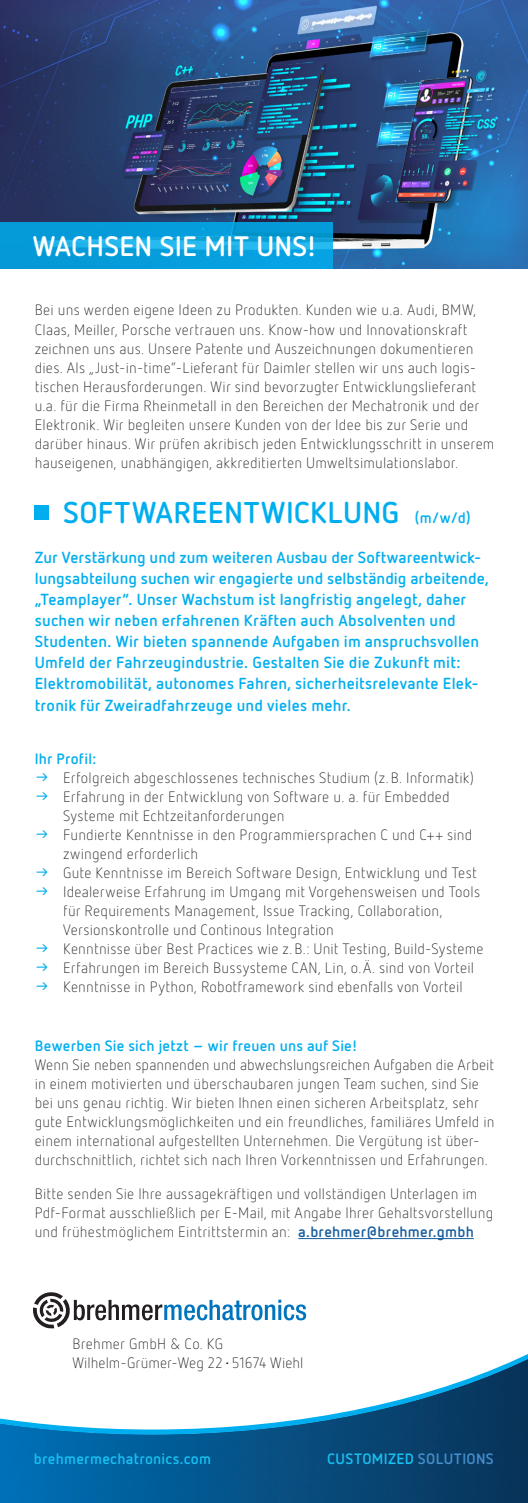
<style>
.page{position:relative;width:528px;height:1503px;background:#fff}
.page>*{position:absolute;margin:0;border:0;box-sizing:border-box;transform-origin:0 0}
.t1{font:700 30px "Netto Pro";letter-spacing:.01em;color:#00aeef}
.t2{font:700 28px "Netto Pro";letter-spacing:.01em;color:#fff}
.t3{font:700 16px/21.2px "Netto Pro";letter-spacing:.015em;color:#00aeef}
.t4{font:300 15px/19px "Netto Pro";letter-spacing:.015em;color:#231f20}
.t5{font:700 15px "Netto Pro";letter-spacing:.02em;color:#00aeef}
.t6{font:700 15px "Netto Pro";letter-spacing:.02em;color:#18c1f2}
.s1{font-size:15px}
.s2{font-weight:700;font-size:11px;color:#00aeef}
.s3{font-weight:700;color:#175d9e}
.s4{color:#468fcc}
</style>
<div class="page">
<img style="left:0;top:0;width:527px;height:268px">
<hr style="left:298px;top:1238px;width:175px;height:1px;background:#175d9e">
<div style="left:35px;top:505px;width:14px;height:14px;background:#00aeef"></div>
<svg style="left:0;top:222px;width:332px;height:46px;background:#0aa0dd"></svg>
<img style="left:0;top:1434px;width:527px;height:68px">
<svg style="left:0;top:1354px;width:527px;height:80px"></svg>
<svg style="left:33px;top:1292px;width:273px;height:36px"></svg>
<h2 class="t2" style="left:33px;top:227px;width:286px">WACHSEN SIE MIT UNS!</h2>
<p class="t4" style="left:35px;top:300px;width:461px">Bei uns werden eigene Ideen zu Produkten. Kunden wie u.a. Audi, BMW, Claas, Meiller, Porsche vertrauen uns. Know-how und Innovationskraft zeichnen uns aus. Unsere Patente und Auszeichnungen dokumentieren dies. Als „Just-in-time“-Lieferant für Daimler stellen wir uns auch logis&shy;tischen Herausforderungen. Wir sind bevorzugter Entwicklungslieferant u.a. für die Firma Rheinmetall in den Bereichen der Mechatronik und der Elektronik. Wir begleiten unsere Kunden von der Idee bis zur Serie und darüber hinaus. Wir prüfen akribisch jeden Entwicklungsschritt in unserem hauseigenen, unabhängigen, akkreditierten Umweltsimulationslabor.</p>
<h1 class="t1" style="left:63px;top:492px;width:408px">SOFTWAREENTWICKLUNG <span class="s1">(m/w/d)</span></h1>
<p class="t3" style="left:35px;top:545px;width:455px">Zur Verstärkung und zum weiteren Ausbau der Softwareentwick&shy;lungsabteilung suchen wir engagierte und selbständig arbeitende, „Teamplayer“. Unser Wachstum ist langfristig angelegt, daher suchen wir neben erfahrenen Kräften auch Absolventen und Studenten. Wir bieten spannende Aufgaben im anspruchsvollen Umfeld der Fahrzeugindustrie. Gestalten Sie die Zukunft mit:<br>Elektromobilität, autonomes Fahren, sicherheitsrelevante Elek&shy;tronik für Zweiradfahrzeuge und vieles mehr.</p>
<p class="t5" style="left:35px;top:748px;width:63px">Ihr Profil:</p>
<p class="t4" style="left:35px;top:767px;width:440px"><span class="s2">→</span> Erfolgreich abgeschlossenes technisches Studium (z.B. Informatik)</p>
<p class="t4" style="left:63px;top:786px;width:388px;text-indent:-28px"><span class="s2">→</span> Erfahrung in der Entwicklung von Software u. a. für Embedded<br>Systeme mit Echtzeitanforderungen</p>
<p class="t4" style="left:63px;top:824px;width:410px;text-indent:-28px"><span class="s2">→</span> Fundierte Kenntnisse in den Programmiersprachen C und C++ sind zwingend erforderlich</p>
<p class="t4" style="left:35px;top:862px;width:443px"><span class="s2">→</span> Gute Kenntnisse im Bereich Software Design, Entwicklung und Test</p>
<p class="t4" style="left:63px;top:881px;width:418px;text-indent:-28px"><span class="s2">→</span> Idealerweise Erfahrung im Umgang mit Vorgehensweisen und Tools für Requirements Management, Issue Tracking, Collaboration,<br>Versionskontrolle und Continous Integration</p>
<p class="t4" style="left:35px;top:938px;width:450px"><span class="s2">→</span> Kenntnisse über Best Practices wie z.B.: Unit Testing, Build-Systeme</p>
<p class="t4" style="left:35px;top:957px;width:440px"><span class="s2">→</span> Erfahrungen im Bereich Bussysteme CAN, Lin, o.Ä. sind von Vorteil</p>
<p class="t4" style="left:35px;top:976px;width:429px"><span class="s2">→</span> Kenntnisse in Python, Robotframework sind ebenfalls von Vorteil</p>
<p class="t5" style="left:35px;top:1035px;width:324px">Bewerben Sie sich jetzt – wir freuen uns auf Sie!</p>
<p class="t4" style="left:35px;top:1054px;width:461px">Wenn Sie neben spannenden und abwechslungsreichen Aufgaben die Arbeit in einem motivierten und überschaubaren jungen Team suchen, sind Sie bei uns genau richtig. Wir bieten Ihnen einen sicheren Arbeitsplatz, sehr gute Entwicklungsmöglichkeiten und ein freundliches, familiäres Umfeld in einem international aufgestellten Unternehmen. Die Vergütung ist über&shy;durchschnittlich, richtet sich nach Ihren Vorkenntnissen und Erfahrungen.</p>
<p class="t4" style="left:35px;top:1183px;width:460px">Bitte senden Sie Ihre aussagekräftigen und vollständigen Unterlagen im<br>Pdf-Format ausschließlich per E-Mail, mit Angabe Ihrer Gehaltsvorstellung und frühestmöglichem Eintrittstermin an: <span class="s3">a.brehmer@brehmer.gmbh</span></p>
<p class="t4" style="left:72px;top:1333px;width:232px">Brehmer GmbH &amp; Co. KG<br>Wilhelm-Grümer-Weg 22 • 51674 Wiehl</p>
<p class="t6" style="left:34px;top:1448px;width:178px">brehmermechatronics.com</p>
<p class="t6" style="left:327px;top:1448px;width:168px">CUSTOMIZED <span class="s4">SOLUTIONS</span></p>
</div>
